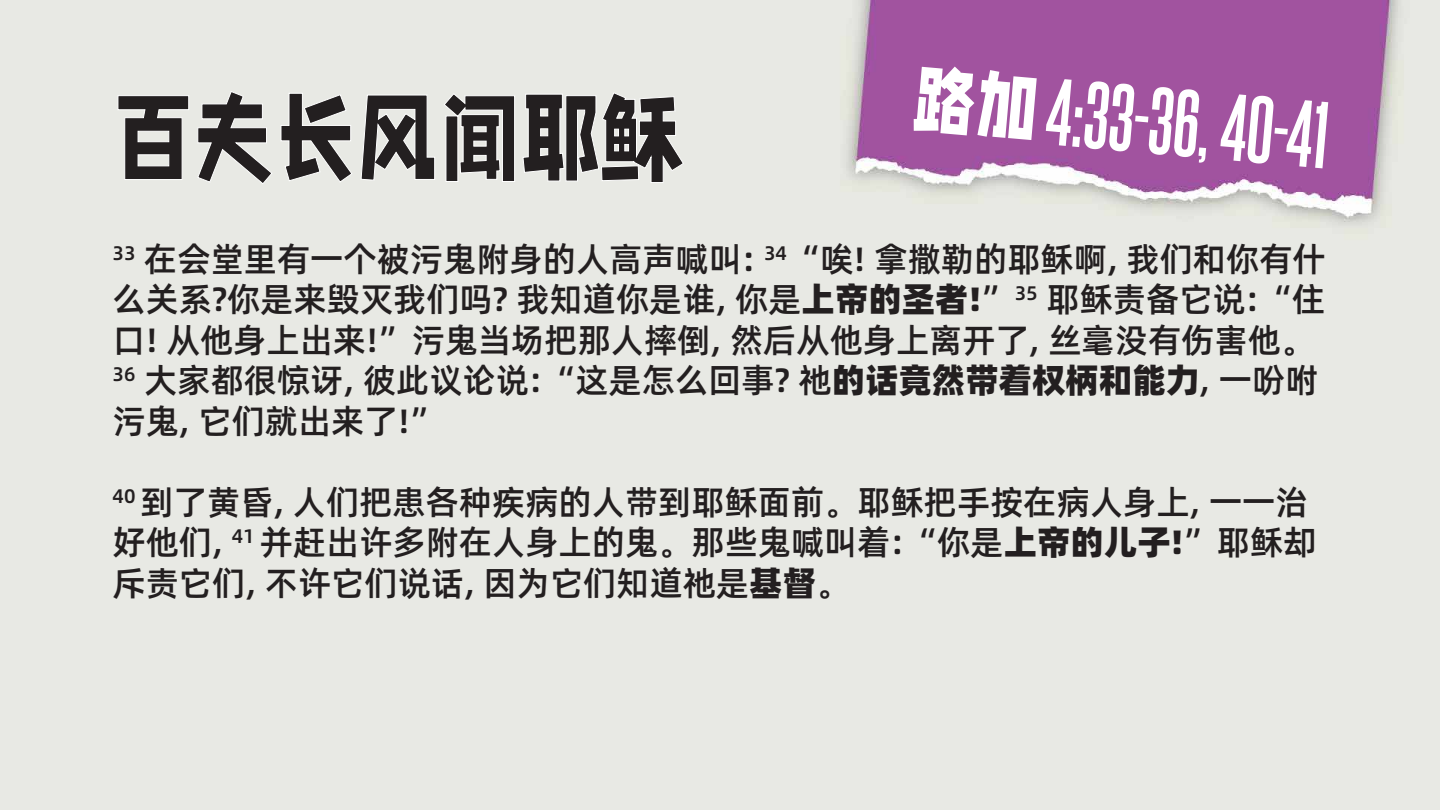
<style>
.page{position:relative;width:1440px;height:810px;background:#fff}
.page>*{position:absolute;margin:0;border:0;box-sizing:border-box;transform-origin:0 0}
.t1{font:88.12px "Zi Zhi Qu Xi Mai Ti";color:#231f20}
.t2{font:700 80.7px "Steelfish Rg";color:#fff}
.t3{font:500 33.75px/40.5px "Alibaba Pu Hui Ti";color:#231f20}
.s1{font-family:"Zi Zhi Qu Xi Mai Ti";font-weight:400;font-size:67.28px}
.s2{font-weight:800}
</style>
<div class="page">
<img style="left:0;top:0;width:1440px;height:810px">
<svg style="left:117px;top:95px;width:72px;height:85px;background:#eaeae6"></svg>
<svg style="left:197px;top:91px;width:76px;height:94px;background:#e9eae5"></svg>
<svg style="left:280px;top:93px;width:73px;height:90px;background:#e9eae6"></svg>
<svg style="left:360px;top:94px;width:75px;height:87px;background:#eaebe6"></svg>
<svg style="left:443px;top:93px;width:72px;height:89px;background:#eaebe7"></svg>
<svg style="left:522px;top:92px;width:162px;height:91px;background:#eaebe6"></svg>
<h1 class="t1" style="left:113px;top:86px;width:572px">百夫长风闻耶稣</h1>
<h2 class="t2" style="left:919px;top:42px;width:418px;rotate:5deg"><span class="s1">路加</span>4:33-36, 40-41</h2>
<p class="t3" style="left:113px;top:237px;width:1215px"><sup>33</sup> 在会堂里有一个被污鬼附身的人高声喊叫: <sup>34</sup>“唉! 拿撒勒的耶稣啊, 我们和你有什么关系?你是来毁灭我们吗? 我知道你是谁, 你是<span class="s2">上帝的圣者!</span>”<sup>35</sup> 耶稣责备它说:“住口! 从他身上出来!”污鬼当场把那人摔倒, 然后从他身上离开了, 丝毫没有伤害他。<sup>36</sup> 大家都很惊讶, 彼此议论说:“这是怎么回事? 祂<span class="s2">的话竟然带着权柄和能力</span>, 一吩咐污鬼, 它们就出来了!”</p>
<p class="t3" style="left:113px;top:480px;width:1205px"><sup>40</sup> 到了黄昏, 人们把患各种疾病的人带到耶稣面前。耶稣把手按在病人身上, 一一治好他们, <sup>41</sup> 并赶出许多附在人身上的鬼。那些鬼喊叫着:“你是<span class="s2">上帝的儿子!</span>”耶稣却斥责它们, 不许它们说话, 因为它们知道祂是<span class="s2">基督</span>。</p>
</div>
